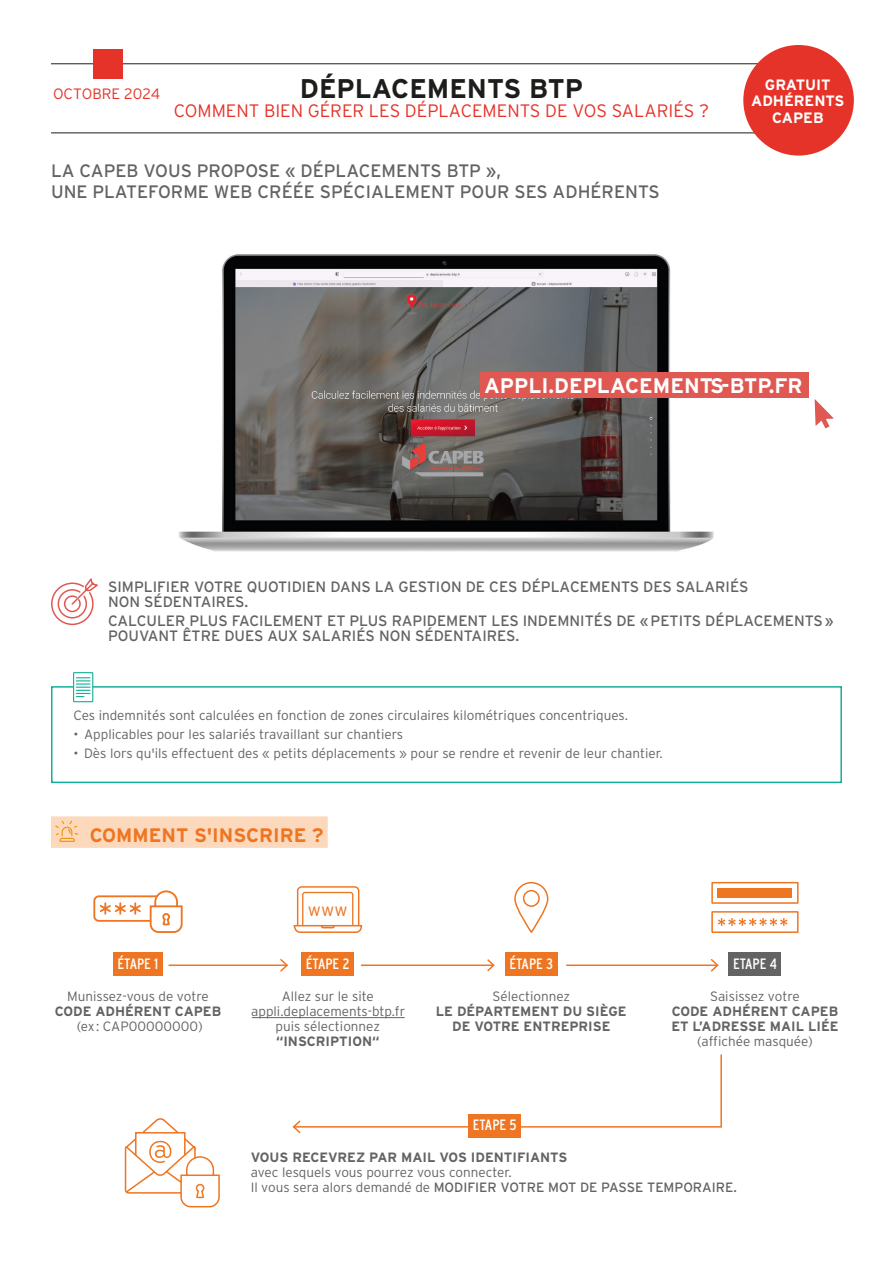
<style>
.page{position:relative;width:893px;height:1263px;background:#fff}
.page>*{position:absolute;margin:0;border:0;box-sizing:border-box;transform-origin:0 0}
.t1{font:700 27px "Interstate";color:#1d1d1b}
.t2{font:700 21px "Interstate";color:#fff}
.t3{font:700 19.5px "Interstate";color:#ee7521}
.t4{font:18px/21px "Interstate";color:#646363}
.t5{font:300 18px "Interstate";color:#e63329}
.t6{font:300 18px "Interstate";color:#ee7521}
.t7{font:15px/15px "Interstate";color:#646363}
.t8{font:15px "Interstate Condensed";color:#fff}
.t9{font:700 15px/16.5px "Interstate";color:#fff;text-align:center}
.t10{font:300 15px "Interstate";color:#e63329}
.t11{font:300 13.5px/15px "Interstate";color:#646363;text-align:center}
.t12{font:700 13.5px/15px "Interstate";color:#646363;text-align:center}
.s1{font-weight:400}
</style>
<div class="page">
<img style="left:178px;top:254px;width:543px;height:297px">
<svg style="left:51px;top:578px;width:47px;height:48px"></svg>
<div style="left:51px;top:686px;width:791px;height:97px;border:2px solid #13af99"></div>
<svg style="left:74px;top:673px;width:19px;height:29px"></svg>
<div style="left:73px;top:672px;width:20px;height:30px;border:1px solid #13af99"></div>
<svg style="left:76px;top:677px;width:14px;height:20px"></svg>
<div style="left:480px;top:372px;width:328px;height:25px;background:#e05852"></div>
<svg style="left:815px;top:399px;width:19px;height:29px"></svg>
<div style="left:51px;top:816px;width:277px;height:32px;background:#fcd9bd"></div>
<svg style="left:55px;top:820px;width:24px;height:22px"></svg>
<div style="left:113px;top:952px;width:50px;height:24px;background:#ee7521"></div>
<svg style="left:93px;top:890px;width:90px;height:43px"></svg>
<div style="left:302px;top:952px;width:52px;height:24px;background:#ee7521"></div>
<hr style="left:252px;top:1017px;width:153px;height:1px;background:#646363">
<svg style="left:293px;top:886px;width:70px;height:47px"></svg>
<svg style="left:124px;top:1118px;width:96px;height:90px"></svg>
<hr style="left:169px;top:964px;width:118px;height:2px;background:#ee7521">
<svg style="left:279px;top:959px;width:9px;height:13px"></svg>
<hr style="left:361px;top:964px;width:133px;height:2px;background:#ee7521">
<svg style="left:485px;top:959px;width:10px;height:13px"></svg>
<hr style="left:567px;top:964px;width:150px;height:2px;background:#ee7521">
<svg style="left:709px;top:959px;width:10px;height:13px"></svg>
<svg style="left:292px;top:1054px;width:430px;height:80px"></svg>
<div style="left:505px;top:952px;width:52px;height:24px;background:#ee7521"></div>
<svg style="left:514px;top:881px;width:35px;height:52px"></svg>
<div style="left:729px;top:952px;width:52px;height:24px;background:#646363"></div>
<div style="left:711px;top:882px;width:88px;height:22px;border:2px solid #ee7521"></div>
<div style="left:718px;top:888px;width:74px;height:10px;background:#ee7521"></div>
<div style="left:711px;top:911px;width:88px;height:22px;border:2px solid #ee7521"></div>
<svg style="left:718px;top:918px;width:69px;height:8px"></svg>
<div style="left:469px;top:1114px;width:52px;height:23px;background:#ee7521"></div>
<hr style="left:51px;top:63px;width:768px;height:1px;background:#1d1d1b">
<hr style="left:51px;top:132px;width:768px;height:1px;background:#1d1d1b">
<div style="left:93px;top:49px;width:30px;height:30px;background:#e63329"></div>
<div style="left:743px;top:45px;width:111px;height:111px;background:#e63329;border-radius:50%"></div>
<h1 class="t1" style="left:300px;top:73px;width:285px">DÉPLACEMENTS BTP</h1>
<h3 class="t5" style="left:174px;top:101px;width:537px">COMMENT BIEN GÉRER LES DÉPLACEMENTS DE VOS SALARIÉS ?</h3>
<p class="t10" style="left:53px;top:85px;width:109px">OCTOBRE 2024</p>
<p class="t9" style="left:751px;top:76px;width:95px">GRATUIT<br>ADHÉRENTS<br>CAPEB</p>
<h3 class="t4" style="left:51px;top:160px;width:610px">LA CAPEB VOUS PROPOSE « DÉPLACEMENTS BTP »,<br>UNE PLATEFORME WEB CRÉÉE SPÉCIALEMENT POUR SES ADHÉRENTS</h3>
<h2 class="t2" style="left:484px;top:374px;width:320px">APPLI.DEPLACEMENTS-BTP.FR</h2>
<p class="t7" style="left:108px;top:579px;width:642px">SIMPLIFIER VOTRE QUOTIDIEN DANS LA GESTION DE CES DÉPLACEMENTS DES SALARIÉS<br>NON SÉDENTAIRES.</p>
<p class="t7" style="left:108px;top:613px;width:727px">CALCULER PLUS FACILEMENT ET PLUS RAPIDEMENT LES INDEMNITÉS DE « PETITS DÉPLACEMENTS »<br>POUVANT ÊTRE DUES AUX SALARIÉS NON SÉDENTAIRES.</p>
<p class="t11" style="left:73px;top:707px;width:556px">Ces indemnités sont calculées en fonction de zones circulaires kilométriques concentriques.</p>
<p class="t11" style="left:73px;top:726px;width:331px">• Applicables pour les salariés travaillant sur chantiers</p>
<p class="t11" style="left:73px;top:746px;width:591px">• Dès lors qu'ils effectuent des « petits déplacements » pour se rendre et revenir de leur chantier.</p>
<h3 class="t3" style="left:90px;top:824px;width:235px">COMMENT S'INSCRIRE ?</h3>
<p class="t8" style="left:118px;top:955px;width:42px">ÉTAPE 1</p>
<p class="t11" style="left:67px;top:988px;width:143px">Munissez-vous de votre</p>
<p class="t12" style="left:55px;top:1003px;width:168px">CODE ADHÉRENT CAPEB</p>
<p class="t11" style="left:77px;top:1018px;width:128px">(ex : CAP00000000)</p>
<h3 class="t6" style="left:308px;top:899px;width:41px">www</h3>
<p class="t8" style="left:306px;top:955px;width:45px">ÉTAPE 2</p>
<p class="t11" style="left:251px;top:988px;width:156px">Allez sur le site appli.deplacements-btp.fr puis sélectionnez</p>
<p class="t12" style="left:276px;top:1033px;width:105px">“INSCRIPTION“</p>
<p class="t8" style="left:509px;top:955px;width:45px">ÉTAPE 3</p>
<p class="t11" style="left:492px;top:988px;width:79px">Sélectionnez</p>
<p class="t12" style="left:436px;top:1003px;width:192px">LE DÉPARTEMENT DU SIÈGE<br>DE VOTRE ENTREPRISE</p>
<p class="t8" style="left:733px;top:955px;width:45px">ETAPE 4</p>
<p class="t11" style="left:710px;top:988px;width:91px">Saisissez votre</p>
<p class="t12" style="left:671px;top:1003px;width:169px;text-align:left">CODE ADHÉRENT CAPEB<br>ET L’ADRESSE MAIL LIÉE</p>
<p class="t11" style="left:697px;top:1033px;width:117px">(affichée masquée)</p>
<p class="t8" style="left:473px;top:1116px;width:45px">ETAPE 5</p>
<p class="t12" style="left:251px;top:1150px;width:318px">VOUS RECEVREZ PAR MAIL VOS IDENTIFIANTS</p>
<p class="t11" style="left:251px;top:1165px;width:488px;text-align:left">avec lesquels vous pourrez vous connecter.<br>Il vous sera alors demandé de <span class="s1">MODIFIER VOTRE MOT DE PASSE TEMPORAIRE.</span></p>
</div>
